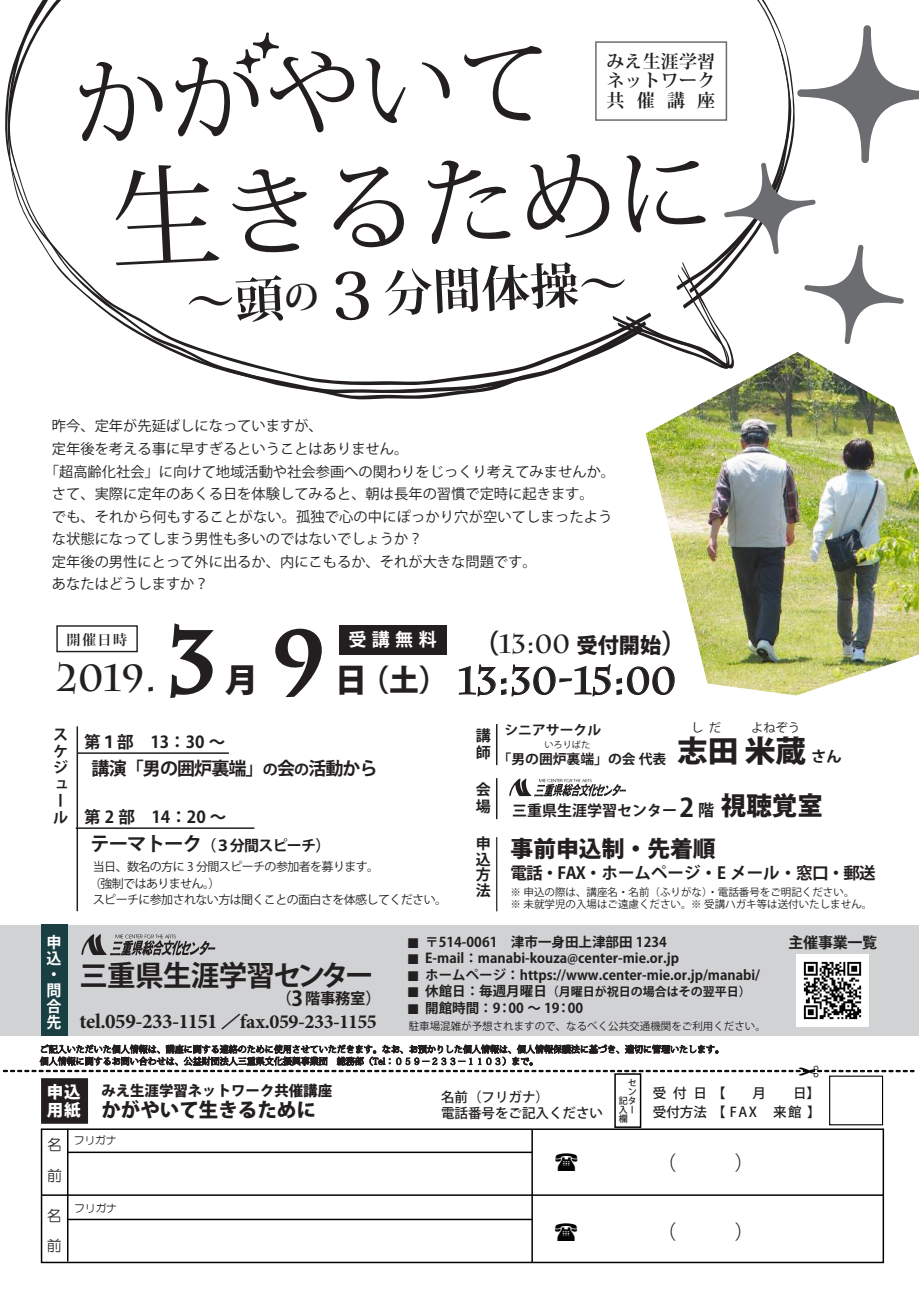
<style>
.page{position:relative;width:919px;height:1289px;background:#fff}
.page>*{position:absolute;margin:0;border:0;box-sizing:border-box;transform-origin:0 0}
.t1{font:99px "Koz Min Pro";color:#231f20}
.t2{font:96px "Koz Min Pro";color:#231f20}
.t3{font:700 86.25px "Charlemagne Std";color:#231f20}
.t4{font:700 48.75px "Koz Min Pr 6 N";color:#231f20}
.t5{font:700 37.65px "Charlemagne Std";color:#231f20}
.t6{font:800 32.85px "Koz Go Pro";color:#231f20}
.t7{font:800 30px "Koz Go Pro";color:#231f20}
.t8{font:700 28.5px "Koz Go Pro";letter-spacing:-.03em;color:#231f20}
.t9{font:700 26.1px "Charlemagne Std";color:#231f20}
.t10{font:800 25.5px "Koz Go Pro";color:#231f20}
.t11{font:800 22.5px "Koz Go Pro";color:#231f20}
.t12{font:22.05px "MS Mincho";color:#030303}
.t13{font:700 21px "Minion Pro";letter-spacing:-.025em;color:#231f20}
.t14{font:800 19.5px "Koz Go Pro";color:#231f20}
.t15{font:700 18px "Koz Go Pro";letter-spacing:-.05em;color:#231f20}
.t16{font:700 18px/19.5px "Koz Min Pr 6 N";letter-spacing:.01em;color:#231f20;text-align:justify}
.t17{font:700 18px "Koz Go Pr 6 N";color:#fff}
.t18{font:700 16.5px "Koz Go Pro";color:#231f20}
.t19{font:800 16.5px/18px "Koz Go Pro";color:#fff}
.t20{font:700 15.45px "Koz Go Pro";color:#231f20}
.t21{font:700 15.45px/15.9px "Koz Go Pro";color:#fff}
.t22{font:15.15px/29px "HG Maru Gothic MPRO";color:#231f20}
.t23{font:700 15px/16.5px "Koz Go Pro";letter-spacing:-.015em;color:#231f20}
.t24{font:700 15px "Koz Go Pro";letter-spacing:-.05em;color:#231f20}
.t25{font:800 14.4px "Koz Go Pro";color:#231f20}
.t26{font:14.25px "Koz Go Pr 6 N";color:#231f20}
.t27{font:700 14.1px "Koz Min Pr 6 N";color:#231f20}
.t28{font:700 13.5px/28.5px "Koz Go Pro";color:#231f20}
.t29{font:500 13.5px/19.5px "Koz Go Pro";letter-spacing:.1em;color:#231f20}
.t30{font:500 13.5px/16.5px "Koz Go Pro";color:#231f20}
.t31{font:13.5px "HG Gothic M";color:#231f20}
.t32{font:12px "Koz Go Pro";letter-spacing:-.05em;color:#231f20}
.t33{font:700 12px "Koz Go Pro";color:#231f20}
.t34{font:10.5px/12px "Koz Go Pro";color:#231f20}
.t35{font:10.5px "HG Maru Gothic MPRO";letter-spacing:.01em;color:#231f20}
.t36{font:500 9px/9px "Koz Go Pro";color:#231f20}
.t37{font:9px "Koz Go Pro";color:#231f20}
.s1{font-size:111.45px}
.s2{font-size:36px}
.s3{font-size:64.5px}
.s4{font-family:"Koz Go Pro";font-weight:800}
.s5{font-family:"Koz Go Pro";font-weight:800;font-size:21.15px}
.s6{font-family:"Koz Go Pro";font-weight:800;font-size:32.85px}
.s7{font-family:"Koz Go Pro";font-weight:800;font-size:29.7px}
.s8{font-size:15px}
.s9{font-size:19.5px}
.s10{font-weight:700;font-size:15px}
.s11{font-weight:700;font-size:25.65px}
.s12{font-weight:700;font-size:16.2px}
.s13{font-family:"Koz Go Pro";font-size:15.45px;color:#fff}
.s14{font-family:"MS Gothic";font-weight:400}
.s15{font-size:19.95px}
.s16{font-size:15.75px}
.s17{font-size:20.55px}
.s18{font-family:"HG Gothic M";font-weight:400}
.s19{font-size:13.5px}
</style>
<div class="page">
<div style="left:0;top:924px;width:918px;height:111px;background:#d1d2d4"></div>
<div style="left:41px;top:924px;width:26px;height:111px;background:#1a3f43"></div>
<svg style="left:81px;top:934px;width:134px;height:21px"></svg>
<svg style="left:3px;top:1044px;width:911px;height:28px"></svg>
<div style="left:614px;top:1073px;width:27px;height:54px;border:2px solid #030303"></div>
<div style="left:829px;top:1075px;width:54px;height:50px;border:1px solid #030303"></div>
<hr style="left:67px;top:1218px;width:465px;height:2px;background:#030303">
<hr style="left:68px;top:1151px;width:464px;height:2px;background:#030303">
<div style="left:41px;top:1128px;width:843px;height:135px;border:2px solid #030303"></div>
<hr style="left:42px;top:1194px;width:841px;height:1px;background:#030303">
<hr style="left:67px;top:1128px;width:1px;height:133px;background:#030303">
<hr style="left:531px;top:1129px;width:2px;height:133px;background:#030303">
<div style="left:40px;top:1076px;width:50px;height:49px;background:#231f20;border:2px solid #fff"></div>
<svg style="left:5px;top:0;width:772px;height:393px"></svg>
<img style="left:645px;top:371px;width:273px;height:324px">
<svg style="left:509px;top:778px;width:117px;height:18px"></svg>
<hr style="left:496px;top:837px;width:1px;height:74px;background:#231f20">
<hr style="left:496px;top:778px;width:1px;height:41px;background:#231f20">
<svg style="left:170px;top:623px;width:44px;height:75px"></svg>
<svg style="left:458px;top:663px;width:217px;height:34px"></svg>
<svg style="left:275px;top:628px;width:47px;height:70px"></svg>
<div style="left:56px;top:625px;width:82px;height:27px;border:1px solid #231f20"></div>
<hr style="left:496px;top:724px;width:1px;height:41px;background:#231f20">
<div style="left:595px;top:41px;width:132px;height:80px;border:2px solid #6c6d70"></div>
<svg style="left:612px;top:25px;width:306px;height:346px"></svg>
<hr style="left:77px;top:726px;width:1px;height:185px;background:#231f20">
<hr style="left:77px;top:752px;width:152px;height:2px;background:#231f20">
<hr style="left:76px;top:827px;width:178px;height:2px;background:#231f20">
<svg style="left:236px;top:13px;width:43px;height:65px"></svg>
<div style="left:340px;top:625px;width:107px;height:29px;background:#231f20"></div>
<img style="left:796px;top:954px;width:72px;height:72px">
<h2 class="t2" style="left:69px;top:38px;width:482px;rotate:-3deg">かかやいて</h2>
<h1 class="t1" style="left:106px;top:151px;width:608px;rotate:-3deg"><span class="s1">生</span>きるために</h1>
<p class="t16" style="left:606px;top:52px;width:110px">みえ生涯学習ネットワーク共催講座</p>
<h3 class="t4" style="left:185px;top:277px;width:443px;rotate:-3deg">～頭<span class="s2">の</span><span class="s3">３</span>分間体操～</h3>
<p class="t26" style="left:52px;top:418px;width:272px">昨今、定年が先延ばしになっていますが、</p>
<p class="t26" style="left:52px;top:441px;width:358px">定年後を考える事に早すぎるということはありません。</p>
<p class="t26" style="left:45px;top:463px;width:571px">「超高齢化社会」に向けて地域活動や社会参画への関わりをじっくり考えてみませんか。</p>
<p class="t26" style="left:52px;top:486px;width:543px">さて、実際に定年のあくる日を体験してみると、朝は長年の習慣で定時に起きます。</p>
<p class="t26" style="left:52px;top:508px;width:562px">でも、それから何もすることがない。孤独で心の中にぽっかり穴が空いてしまったよう</p>
<p class="t26" style="left:52px;top:531px;width:372px">な状態になってしまう男性も多いのではないでしょうか？</p>
<p class="t26" style="left:52px;top:553px;width:486px">定年後の男性にとって外に出るか、内にこもるか、それが大きな問題です。</p>
<p class="t26" style="left:52px;top:576px;width:158px">あなたはどうしますか？</p>
<h3 class="t3" style="left:167px;top:612px;width:52px">3</h3>
<h3 class="t3" style="left:272px;top:612px;width:56px">9</h3>
<p class="t27" style="left:67px;top:631px;width:62px">開催日時</p>
<h3 class="t9" style="left:473px;top:629px;width:216px"><span class="s4">（</span>13:00 <span class="s5">受付開始</span><span class="s4">）</span></h3>
<p class="t17" style="left:348px;top:629px;width:90px">受講無料</p>
<h3 class="t5" style="left:56px;top:655px;width:102px">2019.</h3>
<h3 class="t5" style="left:334px;top:659px;width:343px"><span class="s6">日</span><span class="s7">（土）</span> 13:30-15:00</h3>
<h3 class="t6" style="left:225px;top:658px;width:34px">月</h3>
<p class="t23" style="left:53px;top:727px;width:16px">スケジュール</p>
<p class="t18" style="left:84px;top:731px;width:142px">第１部　13：30 ～</p>
<p class="t15" style="left:92px;top:756px;width:287px">講演「男の囲炉裏端」<span class="s8">の</span>会<span class="s8">の</span>活動から</p>
<p class="t18" style="left:84px;top:806px;width:144px">第 2 部　14：20 ～</p>
<p class="t24" style="left:90px;top:835px;width:242px"><span class="s9">テーマトーク</span>（３分間スピーチ）</p>
<p class="t32" style="left:93px;top:859px;width:288px">当日、数名の方に 3 分間スピーチの参加者を募ります。</p>
<p class="t32" style="left:89px;top:875px;width:133px">（強制ではありません。）</p>
<p class="t32" style="left:93px;top:892px;width:356px">スピーチに参加されない方は聞くことの面白さを体感してください。</p>
<p class="t23" style="left:475px;top:728px;width:16px">講師</p>
<p class="t28" style="left:497px;top:716px;width:170px;text-indent:7px">シニアサークル<br>「男の囲炉裏端」の会 代表</p>
<p class="t37" style="left:544px;top:739px;width:48px">いろりばた</p>
<p class="t32" style="left:691px;top:720px;width:31px">し だ</p>
<p class="t32" style="left:751px;top:720px;width:51px">よねぞう</p>
<h3 class="t7" style="left:677px;top:731px;width:166px">志田 米蔵<span class="s10">さん</span></h3>
<p class="t23" style="left:475px;top:782px;width:16px">会場</p>
<h3 class="t10" style="left:679px;top:789px;width:145px"><span class="s11">2</span> <span class="s12">階</span>視聴覚室</h3>
<p class="t23" style="left:512px;top:802px;width:166px">三重県生涯学習センター</p>
<h3 class="t11" style="left:510px;top:833px;width:206px">事前申込制・先着順</h3>
<p class="t18" style="left:510px;top:862px;width:366px">電話・FAX・ホームページ・E メール・窓口・郵送</p>
<p class="t34" style="left:510px;top:886px;width:363px">※ 申込の際は、講座名・名前（ふりがな）・電話番号をご明記ください。<br>※ 未就学児の入場はご遠慮ください。※ 受講ハガキ等は送付いたしません。</p>
<p class="t23" style="left:475px;top:836px;width:16px;line-height:15.8px;text-align:justify">申込方法</p>
<p class="t21" style="left:47px;top:935px;width:16px">申込・問合</p>
<h3 class="t13" style="left:47px;top:1006px;width:332px"><span class="s13">先</span> tel.059-233-1151<span class="s14">／</span><span class="s15">fax.059-233-1155</span></h3>
<h3 class="t8" style="left:80px;top:956px;width:296px">三重県生涯学習センター</h3>
<p class="t20" style="left:276px;top:988px;width:106px"><span class="s16">（</span><span class="s17">3</span>階事務室<span class="s16">）</span></p>
<p class="t28" style="left:406px;top:928px;width:262px"><span class="s18">■</span> 〒514-0061　津市一身田上津部田 1234</p>
<p class="t28" style="left:406px;top:945px;width:274px"><span class="s18">■</span> E-mail：manabi-kouza@center-mie.or.jp</p>
<p class="t28" style="left:406px;top:961px;width:355px"><span class="s18">■</span> ホームページ：https://www.center-mie.or.jp/manabi/</p>
<p class="t31" style="left:406px;top:985px;width:15px">■</p>
<p class="t28" style="left:406px;top:994px;width:178px"><span class="s18">■</span> 開館時間：9：00 ～ 19：00</p>
<p class="t33" style="left:425px;top:983px;width:327px"><span class="s19">休館日：毎週月曜日</span>（月曜日が祝日の場合はその翌平日）</p>
<p class="t34" style="left:408px;top:1020px;width:358px">駐車場混雑が予想されますので、なるべく公共交通機関をご利用ください。</p>
<p class="t23" style="left:788px;top:935px;width:90px">主催事業一覧</p>
<h3 class="t12" style="left:819px;top:1082px;width:24px;rotate:-180deg">✂</h3>
<p class="t36" style="left:627px;top:1078px;width:10px">セン</p>
<p class="t25" style="left:101px;top:1081px;width:232px">みえ生涯学習ネットワーク共催講座</p>
<h3 class="t14" style="left:101px;top:1096px;width:216px">かがやいて生きるために</h3>
<p class="t36" style="left:618px;top:1096px;width:18px">記タ入ー欄</p>
<p class="t19" style="left:47px;top:1084px;width:35px">申込用紙</p>
<p class="t30" style="left:441px;top:1088px;width:163px">名前（フリガナ）<br>電話番号をご記入ください</p>
<p class="t29" style="left:653px;top:1083px;width:169px">受付日【　　月　　日】受付方法【 FAX　来館 】</p>
<p class="t22" style="left:47px;top:1131px;width:25px">名　前</p>
<p class="t22" style="left:47px;top:1202px;width:25px">名　前</p>
<p class="t35" style="left:74px;top:1134px;width:44px">フリガナ</p>
<p class="t35" style="left:74px;top:1202px;width:44px">フリガナ</p>
</div>
